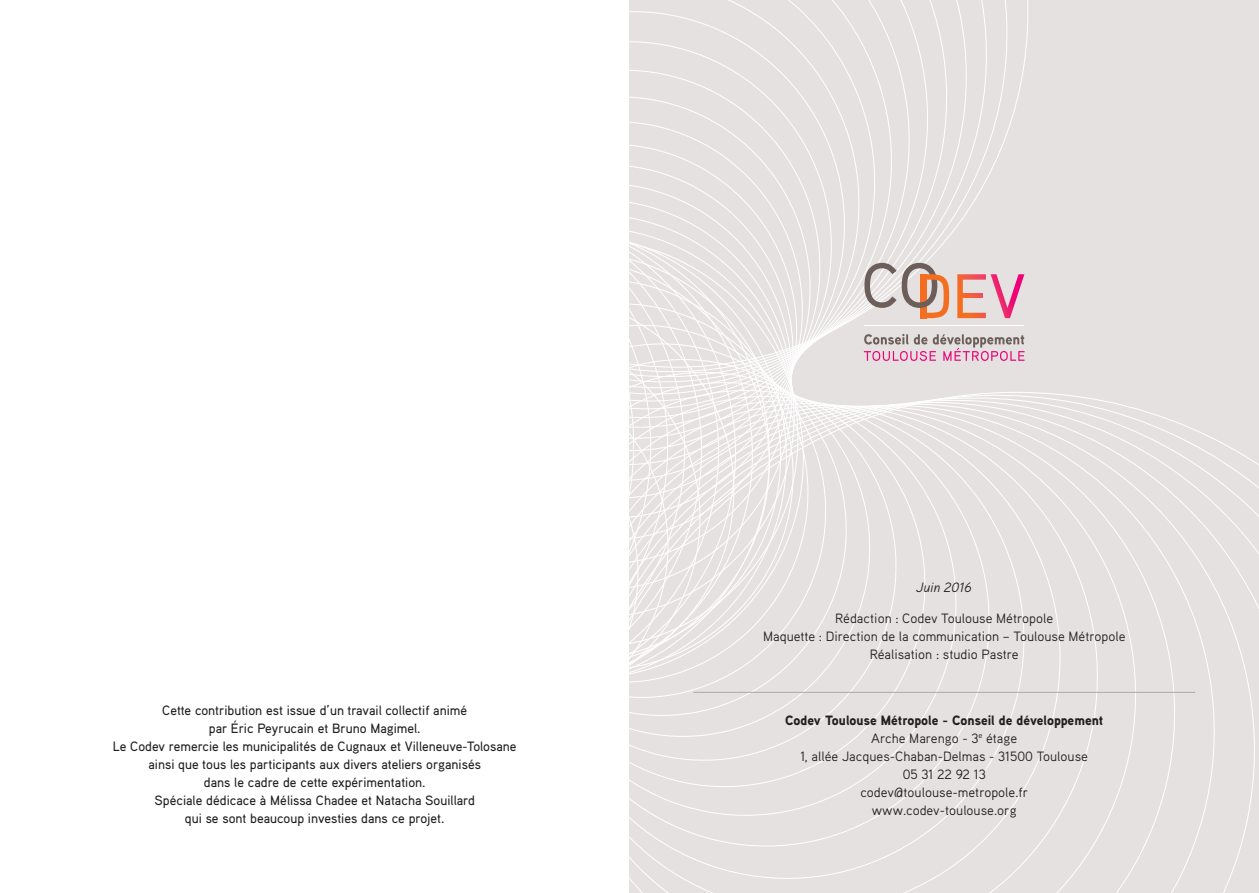
<style>
.page{position:relative;width:1259px;height:893px;background:#fff}
.page>*{position:absolute;margin:0;border:0;box-sizing:border-box;transform-origin:0 0}
.t1{font:500 13.5px/18px "Aaux Pro";color:#231f20;text-align:center}
.t2{font:13.5px/18px "Aaux Pro";color:#231f20;text-align:center}
.t3{font:italic 13.5px "Aaux Pro";color:#231f20}
.s1{font-weight:900}
</style>
<div class="page">
<div style="left:629px;top:0;width:630px;height:893px;background:#e5e1e0"></div>
<svg style="left:629px;top:0;width:399px;height:361px"></svg>
<svg style="left:629px;top:252px;width:152px;height:17px"></svg>
<svg style="left:629px;top:269px;width:174px;height:16px"></svg>
<svg style="left:629px;top:285px;width:197px;height:16px"></svg>
<svg style="left:629px;top:301px;width:220px;height:17px"></svg>
<svg style="left:629px;top:318px;width:243px;height:16px"></svg>
<svg style="left:629px;top:334px;width:235px;height:16px"></svg>
<svg style="left:629px;top:392px;width:630px;height:501px"></svg>
<hr style="left:693px;top:692px;width:502px;height:1px;background:#b1a7a4">
<hr style="left:864px;top:325px;width:160px;height:1px;background:#fff">
<svg style="left:957px;top:274px;width:67px;height:44px"></svg>
<svg style="left:864px;top:263px;width:85px;height:55px"></svg>
<svg style="left:864px;top:334px;width:160px;height:27px"></svg>
<p class="t1" style="left:113px;top:701px;width:405px">Cette contribution est issue d’un travail collectif animé<br>par Éric Peyrucain et Bruno Magimel.<br>Le Codev remercie les municipalités de Cugnaux et Villeneuve-Tolosane ainsi que tous les participants aux divers ateliers organisés<br>dans le cadre de cette expérimentation.<br>Spéciale dédicace à Mélissa Chadee et Natacha Souillard<br>qui se sont beaucoup investies dans ce projet.</p>
<p class="t3" style="left:916px;top:578px;width:57px">Juin 2016</p>
<p class="t2" style="left:763px;top:609px;width:364px">Rédaction : Codev Toulouse Métropole<br>Maquette : Direction de la communication – Toulouse Métropole<br>Réalisation : studio Pastre</p>
<p class="t2" style="left:785px;top:711px;width:320px"><span class="s1">Codev Toulouse Métropole - Conseil de développement<br></span>Arche Marengo - 3<sup>e</sup> étage<br>1, allée Jacques-Chaban-Delmas - 31500 Toulouse<br>05 31 22 92 13<br>codev@toulouse-metropole.fr<br>www.codev-toulouse.org</p>
</div>
